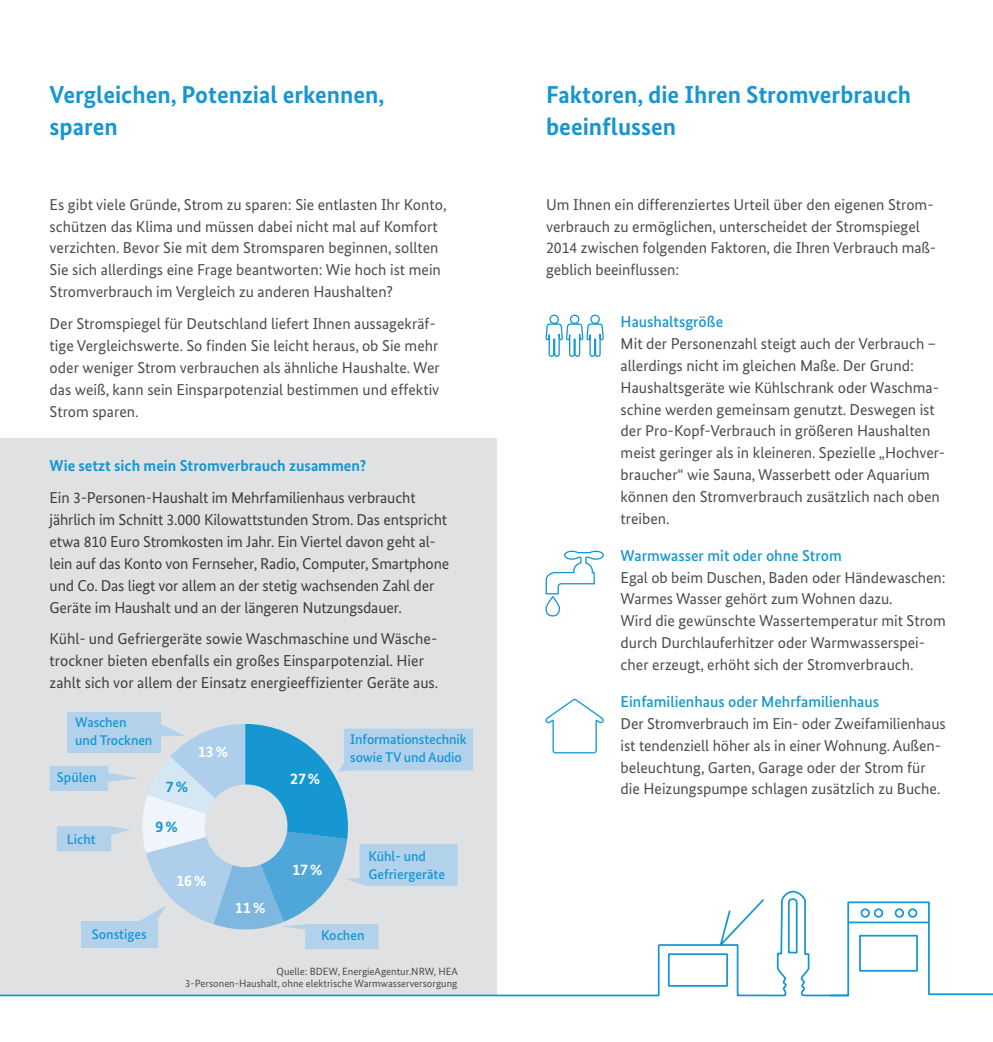
<style>
.page{position:relative;width:993px;height:1042px;background:#fff}
.page>*{position:absolute;margin:0;border:0;box-sizing:border-box;transform-origin:0 0}
.Fließtext_größer{font:700 24.5px/31.5px "Bundes Sans";color:#1697d1}
.Fließtext_größer-2{font:15.75px/21.9px "Bundes Sans";color:#4b4c4d}
.Fließtext_größer-3{font:15.75px/21.9px "Bundes Sans";letter-spacing:-.01em;color:#3e3e3f}
.Fließtext_größer-4{font:700 15.75px "Bundes Sans";color:#1697d1}
.Fließtext_größer-5{font:700 15.75px "Bundes Sans";color:#fff}
.Fließtext_größer-6{font:500 14px "Bundes Sans";letter-spacing:-.01em;color:#1697d1}
.Fließtext_größer-7{font:10.5px/12.2px "Bundes Sans";color:#4b4c4d;text-align:right}
.s1{font-weight:500;color:#1697d1}
</style>
<div class="page">
<div style="left:0;top:439px;width:496px;height:557px;background:#e0e1e3"></div>
<svg style="left:545px;top:550px;width:59px;height:67px"></svg>
<svg style="left:545px;top:314px;width:59px;height:43px"></svg>
<div style="left:589px;top:314px;width:11px;height:10px;border:1px solid #1697d1;border-radius:4px"></div>
<svg style="left:545px;top:698px;width:59px;height:56px"></svg>
<svg style="left:0;top:897px;width:763px;height:100px"></svg>
<svg style="left:763px;top:890px;width:229px;height:107px"></svg>
<div style="left:858px;top:935px;width:59px;height:36px;border:2px solid #1697d1"></div>
<div style="left:860px;top:908px;width:9px;height:9px;border:2px solid #1697d1;border-radius:50%"></div>
<div style="left:894px;top:908px;width:9px;height:9px;border:2px solid #1697d1;border-radius:50%"></div>
<div style="left:873px;top:908px;width:9px;height:9px;border:2px solid #1697d1;border-radius:50%"></div>
<div style="left:907px;top:908px;width:10px;height:9px;border:2px solid #1697d1;border-radius:50%"></div>
<hr style="left:848px;top:921px;width:81px;height:2px;background:#1697d1">
<div style="left:68px;top:711px;width:93px;height:41px;background:#b2d2ec"></div>
<svg style="left:50px;top:724px;width:423px;height:225px"></svg>
<p class="Fließtext_größer" style="left:50px;top:79px;width:336px">Vergleichen, Potenzial erkennen, sparen</p>
<p class="Fließtext_größer-2" style="left:50px;top:193px;width:398px">Es gibt viele Gründe, Strom zu sparen: Sie entlasten Ihr Konto, schützen das Klima und müssen dabei nicht mal auf Komfort verzichten. Bevor Sie mit dem Stromsparen beginnen, sollten Sie sich allerdings eine Frage beantworten: Wie hoch ist mein Stromverbrauch im Vergleich zu anderen Haushalten?</p>
<p class="Fließtext_größer-2" style="left:50px;top:312px;width:391px">Der Stromspiegel für Deutschland liefert Ihnen aussagekräf&shy;tige Vergleichswerte. So finden Sie leicht heraus, ob Sie mehr oder weniger Strom verbrauchen als ähnliche Haushalte. Wer das weiß, kann sein Einsparpotenzial bestimmen und effektiv Strom sparen.</p>
<p class="Fließtext_größer-4" style="left:50px;top:456px;width:318px">Wie setzt sich mein Stromverbrauch zusammen?</p>
<p class="Fließtext_größer-3" style="left:50px;top:486px;width:401px">Ein 3-Personen-Haushalt im Mehrfamilienhaus verbraucht jährlich im Schnitt 3.000 Kilowattstunden Strom. Das entspricht etwa 810 Euro Stromkosten im Jahr. Ein Viertel davon geht al&shy;lein auf das Konto von Fernseher, Radio, Computer, Smartphone und Co. Das liegt vor allem an der stetig wachsenden Zahl der Geräte im Haushalt und an der längeren Nutzungsdauer.</p>
<p class="Fließtext_größer-3" style="left:50px;top:628px;width:390px">Kühl- und Gefriergeräte sowie Waschmaschine und Wäsche&shy;trockner bieten ebenfalls ein großes Einsparpotenzial. Hier zahlt sich vor allem der Einsatz energieeffizienter Geräte aus.</p>
<p class="Fließtext_größer-6" style="left:75px;top:713px;width:53px">Waschen</p>
<p class="Fließtext_größer-6" style="left:75px;top:731px;width:79px">und Trocknen</p>
<p class="Fließtext_größer-6" style="left:350px;top:731px;width:118px">Informationstechnik</p>
<p class="Fließtext_größer-6" style="left:350px;top:748px;width:113px">sowie TV und Audio</p>
<p class="Fließtext_größer-5" style="left:198px;top:742px;width:32px">13%</p>
<p class="Fließtext_größer-6" style="left:57px;top:769px;width:41px">Spülen</p>
<p class="Fließtext_größer-4" style="left:166px;top:777px;width:24px">7%</p>
<p class="Fließtext_größer-5" style="left:290px;top:769px;width:32px">27%</p>
<p class="Fließtext_größer-6" style="left:67px;top:830px;width:30px">Licht</p>
<p class="Fließtext_größer-4" style="left:155px;top:817px;width:24px">9%</p>
<p class="Fließtext_größer-5" style="left:176px;top:870px;width:32px">16%</p>
<p class="Fließtext_größer-6" style="left:92px;top:926px;width:57px">Sonstiges</p>
<p class="Fließtext_größer-5" style="left:235px;top:898px;width:32px">11%</p>
<p class="Fließtext_größer-5" style="left:292px;top:860px;width:32px">17%</p>
<p class="Fließtext_größer-6" style="left:368px;top:847px;width:59px">Kühl- und</p>
<p class="Fließtext_größer-6" style="left:368px;top:865px;width:78px">Gefriergeräte</p>
<p class="Fließtext_größer-6" style="left:321px;top:927px;width:45px">Kochen</p>
<p class="Fließtext_größer-7" style="left:185px;top:965px;width:274px">Quelle: BDEW, EnergieAgentur.NRW, HEA<br>3-Personen-Haushalt, ohne elektrische Warmwasserversorgung</p>
<p class="Fließtext_größer" style="left:546px;top:79px;width:366px">Faktoren, die Ihren Stromverbrauch beeinflussen</p>
<p class="Fließtext_größer-2" style="left:546px;top:193px;width:391px">Um Ihnen ein differenziertes Urteil über den eigenen Strom&shy;verbrauch zu ermöglichen, unterscheidet der Stromspiegel 2014 zwischen folgenden Faktoren, die Ihren Verbrauch maß&shy;geblich beeinflussen:</p>
<p class="Fließtext_größer-2" style="left:620px;top:310px;width:326px"><span class="s1">Haushaltsgröße<br></span>Mit der Personenzahl steigt auch der Verbrauch – allerdings nicht im gleichen Maße. Der Grund:<br>Haushaltsgeräte wie Kühlschrank oder Waschma&shy;schine werden gemeinsam genutzt. Deswegen ist der Pro-Kopf-Verbrauch in größeren Haushalten meist geringer als in kleineren. Spezielle „Hochver&shy;braucher“ wie Sauna, Wasserbett oder Aquarium können den Stromverbrauch zusätzlich nach oben treiben.</p>
<p class="Fließtext_größer-2" style="left:620px;top:544px;width:326px"><span class="s1">Warmwasser mit oder ohne Strom<br></span>Egal ob beim Duschen, Baden oder Händewaschen:<br>Warmes Wasser gehört zum Wohnen dazu.<br>Wird die gewünschte Wassertemperatur mit Strom durch Durchlauferhitzer oder Warmwasserspei&shy;cher erzeugt, erhöht sich der Stromverbrauch.</p>
<p class="Fließtext_größer-2" style="left:620px;top:690px;width:326px"><span class="s1">Einfamilienhaus oder Mehrfamilienhaus<br></span>Der Stromverbrauch im Ein- oder Zweifamilienhaus ist tendenziell höher als in einer Wohnung. Außen&shy;beleuchtung, Garten, Garage oder der Strom für die Heizungspumpe schlagen zusätzlich zu Buche.</p>
</div>
